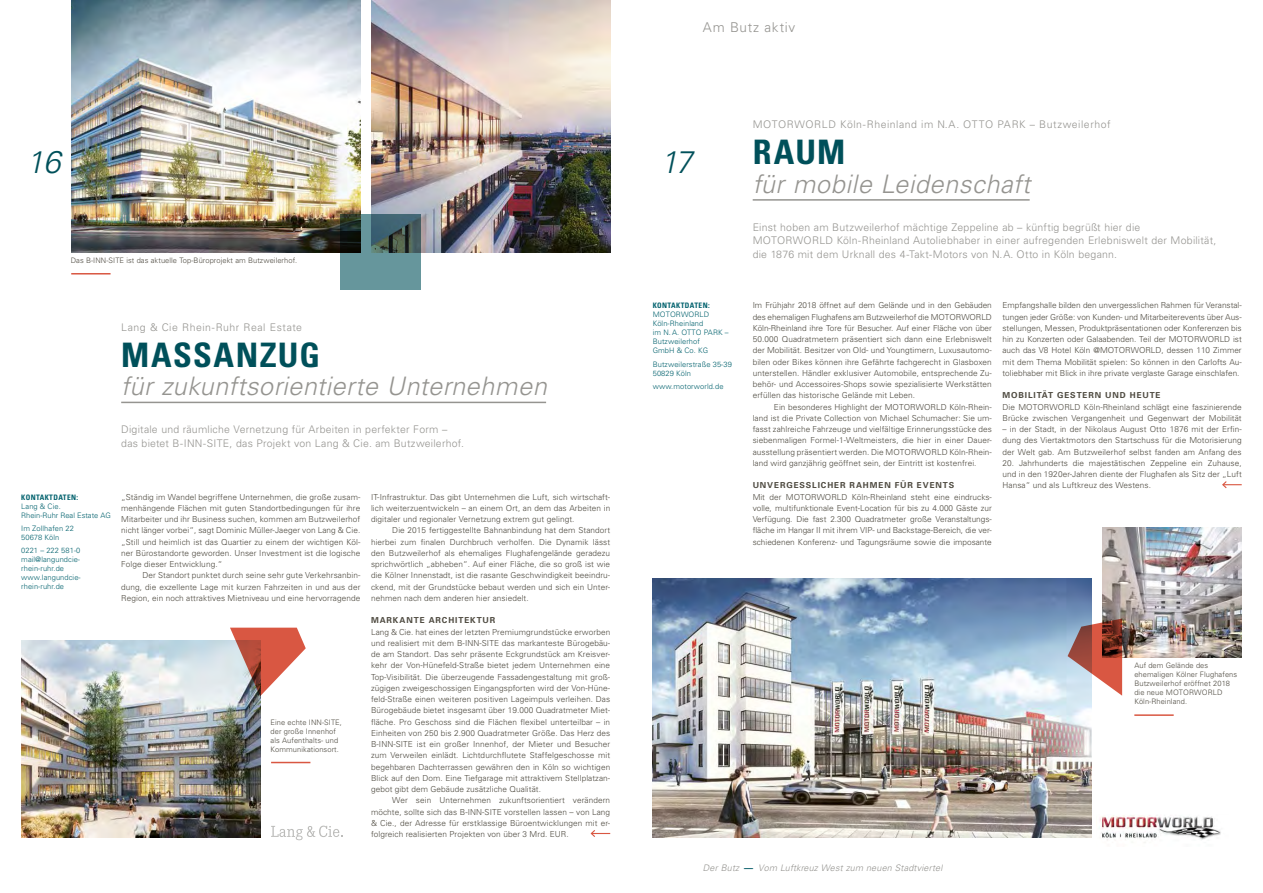
<style>
.page{position:relative;width:1263px;height:893px;background:#fff}
.page>*{position:absolute;margin:0;border:0;box-sizing:border-box;transform-origin:0 0}
.t1{font:700 condensed 33.75px "Univers";letter-spacing:.04em;color:#00505a}
.t2{font:italic 300 31.28px "Univers";color:#00505a}
.t3{font:italic 300 25.5px "Univers";letter-spacing:.02em;color:#959490}
.t4{font:300 13.5px "Univers";letter-spacing:.05em;color:#959490}
.t5{font:300 10.5px/13.5px "Univers";letter-spacing:.02em;color:#959490}
.t6{font:300 10.5px "Univers";letter-spacing:.05em;color:#959490}
.t7{font:italic 300 9px "Univers";letter-spacing:.02em;color:#959490}
.t8{font:300 8.25px/11.2px "Univers";letter-spacing:.01em;color:#4e4a40;text-align:justify}
.t9{font:700 8.25px "Univers";letter-spacing:.105em;color:#4e4a40}
.t10{font:300 7.5px/9px "Univers";letter-spacing:.01em;color:#01616d}
.t11{font:300 7.5px/9px "Univers";letter-spacing:.01em;color:#4e4a40}
.t12{font:700 condensed 7.5px "Univers";letter-spacing:.05em;color:#01616d}
.s1{font-weight:700;font-style:normal;color:#166773}
</style>
<div class="page">
<img style="left:71px;top:0;width:289px;height:252px">
<img style="left:371px;top:0;width:239px;height:252px">
<hr style="left:71px;top:273px;width:40px;height:1px;background:#d95742">
<hr style="left:121px;top:402px;width:425px;height:1px;background:#959490">
<svg style="left:341px;top:214px;width:80px;height:76px;background:#507376"></svg>
<hr style="left:271px;top:762px;width:39px;height:1px;background:#d95742">
<svg style="left:271px;top:826px;width:71px;height:14px"></svg>
<svg style="left:590px;top:830px;width:20px;height:7px"></svg>
<img style="left:21px;top:640px;width:239px;height:197px">
<img style="left:653px;top:578px;width:439px;height:259px">
<hr style="left:1134px;top:714px;width:40px;height:2px;background:#d95742">
<hr style="left:753px;top:199px;width:277px;height:2px;background:#959490">
<svg style="left:1222px;top:481px;width:20px;height:8px"></svg>
<img style="left:1102px;top:528px;width:140px;height:129px">
<svg style="left:1067px;top:618px;width:55px;height:78px;background:#b27d79"></svg>
<img style="left:1099px;top:815px;width:122px;height:28px">
<svg style="left:230px;top:628px;width:76px;height:68px"></svg>
<h3 class="t4" style="left:703px;top:19px;width:94px">Am Butz aktiv</h3>
<h2 class="t2" style="left:27px;top:143px;width:36px">16</h2>
<h2 class="t2" style="left:660px;top:143px;width:33px">17</h2>
<p class="t11" style="left:71px;top:256px;width:228px">Das B-INN-SITE ist das aktuelle Top-Büroprojekt am Butzweilerhof.</p>
<p class="t6" style="left:753px;top:118px;width:359px">MOTORWORLD Köln-Rheinland im N.A. OTTO PARK – Butzweilerhof</p>
<h1 class="t1" style="left:753px;top:132px;width:94px">RAUM</h1>
<h3 class="t3" style="left:753px;top:168px;width:279px">für mobile Leidenschaft</h3>
<p class="t5" style="left:753px;top:220px;width:465px">Einst hoben am Butzweilerhof mächtige Zeppeline ab – künftig begrüßt hier die<br>MOTORWORLD Köln-Rheinland Autoliebhaber in einer aufregenden Erlebniswelt der Mobilität, die 1876 mit dem Urknall des 4-Takt-Motors von N.A. Otto in Köln begann.</p>
<p class="t6" style="left:121px;top:321px;width:182px">Lang &amp; Cie Rhein-Ruhr Real Estate</p>
<h1 class="t1" style="left:121px;top:334px;width:200px">MASSANZUG</h1>
<h3 class="t3" style="left:121px;top:371px;width:427px">für zukunftsorientierte Unternehmen</h3>
<p class="t5" style="left:121px;top:422px;width:344px">Digitale und räumliche Vernetzung für Arbeiten in perfekter Form – das bietet B-INN-SITE, das Projekt von Lang &amp; Cie. am Butzweilerhof.</p>
<p class="t12" style="left:21px;top:492px;width:58px">KONTAKTDATEN:</p>
<p class="t10" style="left:21px;top:501px;width:91px">Lang &amp; Cie.<br>Rhein-Ruhr Real Estate AG</p>
<p class="t10" style="left:21px;top:523px;width:54px">Im Zollhafen 22<br>50678 Köln</p>
<p class="t10" style="left:21px;top:546px;width:61px">0221 – 222 581-0 mail@langundcie&shy;rhein-ruhr.de www.langundcie&shy;rhein-ruhr.de</p>
<p class="t8" style="left:121px;top:491px;width:241px">„Ständig im Wandel begriffene Unternehmen, die große zusam&shy;menhängende Flächen mit guten Standortbedingungen für ihre Mitarbeiter und ihr Business suchen, kommen am Butzweilerhof nicht länger vorbei“, sagt Dominic Müller-Jaeger von Lang &amp; Cie. „Still und heimlich ist das Quartier zu einem der wichtigen Köl&shy;ner Bürostandorte geworden. Unser Investment ist die logische Folge dieser Entwicklung.“</p>
<p class="t8" style="left:121px;top:569px;width:241px;text-indent:21px">Der Standort punktet durch seine sehr gute Verkehrsanbin&shy;dung, die exzellente Lage mit kurzen Fahrzeiten in und aus der Region, ein noch attraktives Mietniveau und eine hervorragende</p>
<p class="t11" style="left:271px;top:717px;width:73px">Eine echte INN-SITE, der große Innenhof als Aufenthalts- und<br>Kommunikationsort.</p>
<p class="t8" style="left:371px;top:491px;width:241px">IT-Infrastruktur. Das gibt Unternehmen die Luft, sich wirtschaft&shy;lich weiterzuentwickeln – an einem Ort, an dem das Arbeiten in digitaler und regionaler Vernetzung extrem gut gelingt.</p>
<p class="t8" style="left:371px;top:525px;width:241px;text-indent:21px">Die 2015 fertiggestellte Bahnanbindung hat dem Standort hierbei zum finalen Durchbruch verholfen. Die Dynamik lässt den Butzweilerhof als ehemaliges Flughafengelände geradezu sprichwörtlich „abheben“. Auf einer Fläche, die so groß ist wie die Kölner Innenstadt, ist die rasante Geschwindigkeit beeindru&shy;ckend, mit der Grundstücke bebaut werden und sich ein Unter&shy;nehmen nach dem anderen hier ansiedelt.</p>
<p class="t9" style="left:371px;top:615px;width:126px">MARKANTE ARCHITEKTUR</p>
<p class="t8" style="left:371px;top:626px;width:241px">Lang &amp; Cie. hat eines der letzten Premiumgrundstücke erworben und realisiert mit dem B-INN-SITE das markanteste Bürogebäu&shy;de am Standort. Das sehr präsente Eckgrundstück am Kreisver&shy;kehr der Von-Hünefeld-Straße bietet jedem Unternehmen eine Top-Visibilität. Die überzeugende Fassadengestaltung mit groß&shy;zügigen zweigeschossigen Eingangspforten wird der Von-Hüne&shy;feld-Straße einen weiteren positiven Lageimpuls verleihen. Das Bürogebäude bietet insgesamt über 19.000 Quadratmeter Miet&shy;fläche. Pro Geschoss sind die Flächen flexibel unterteilbar – in Einheiten von 250 bis 2.900 Quadratmeter Größe. Das Herz des B-INN-SITE ist ein großer Innenhof, der Mieter und Besucher zum Verweilen einlädt. Lichtdurchflutete Staffelgeschosse mit begehbaren Dachterrassen gewähren den in Köln so wichtigen Blick auf den Dom. Eine Tiefgarage mit attraktivem Stellplatzan&shy;gebot gibt dem Gebäude zusätzliche Qualität.</p>
<p class="t8" style="left:371px;top:795px;width:241px;text-indent:21px">Wer sein Unternehmen zukunftsorientiert verändern möchte, sollte sich das B-INN-SITE vorstellen lassen – von Lang &amp; Cie., der Adresse für erstklassige Büroentwicklungen mit er&shy;folgreich realisierten Projekten von über 3 Mrd. EUR.</p>
<p class="t12" style="left:653px;top:301px;width:58px">KONTAKTDATEN:</p>
<p class="t10" style="left:653px;top:310px;width:77px">MOTORWORLD<br>Köln-Rheinland<br>im N. A. OTTO PARK –<br>Butzweilerhof<br>GmbH &amp; Co. KG</p>
<p class="t10" style="left:653px;top:359px;width:81px">Butzweilerstraße 35-39<br>50829 Köln</p>
<p class="t10" style="left:653px;top:381px;width:72px">www.motorworld.de</p>
<p class="t8" style="left:753px;top:299px;width:241px">Im Frühjahr 2018 öffnet auf dem Gelände und in den Gebäuden des ehemaligen Flughafens am Butzweilerhof die MOTORWORLD Köln-Rheinland ihre Tore für Besucher. Auf einer Fläche von über 50.000 Quadratmetern präsentiert sich dann eine Erlebniswelt der Mobilität. Besitzer von Old- und Youngtimern, Luxusautomo&shy;bilen oder Bikes können ihre Gefährte fachgerecht in Glasboxen unterstellen. Händler exklusiver Automobile, entsprechende Zu&shy;behör- und Accessoires-Shops sowie spezialisierte Werkstätten erfüllen das historische Gelände mit Leben.</p>
<p class="t8" style="left:753px;top:401px;width:241px;text-indent:21px">Ein besonderes Highlight der MOTORWORLD Köln-Rhein&shy;land ist die Private Collection von Michael Schumacher: Sie um&shy;fasst zahlreiche Fahrzeuge und vielfältige Erinnerungsstücke des siebenmaligen Formel-1-Weltmeisters, die hier in einer Dauer&shy;ausstellung präsentiert werden. Die MOTORWORLD Köln-Rhein&shy;land wird ganzjährig geöffnet sein, der Eintritt ist kostenfrei.</p>
<p class="t9" style="left:753px;top:480px;width:203px">UNVERGESSLICHER RAHMEN FÜR EVENTS</p>
<p class="t8" style="left:753px;top:491px;width:241px">Mit der MOTORWORLD Köln-Rheinland steht eine eindrucks&shy;volle, multifunktionale Event-Location für bis zu 4.000 Gäste zur Verfügung. Die fast 2.300 Quadratmeter große Veranstaltungs&shy;fläche im Hangar II mit ihrem VIP- und Backstage-Bereich, die ver&shy;schiedenen Konferenz- und Tagungsräume sowie die imposante</p>
<p class="t8" style="left:1002px;top:300px;width:241px">Empfangshalle bilden den unvergesslichen Rahmen für Veranstal&shy;tungen jeder Größe: von Kunden- und Mitarbeiterevents über Aus&shy;stellungen, Messen, Produktpräsentationen oder Konferenzen bis hin zu Konzerten oder Galaabenden. Teil der MOTORWORLD ist auch das V8 Hotel Köln @MOTORWORLD, dessen 110 Zimmer mit dem Thema Mobilität spielen: So können in den Carlofts Au&shy;toliebhaber mit Blick in ihre private verglaste Garage einschlafen.</p>
<p class="t9" style="left:1002px;top:390px;width:160px">MOBILITÄT GESTERN UND HEUTE</p>
<p class="t8" style="left:1002px;top:401px;width:241px">Die MOTORWORLD Köln-Rheinland schlägt eine faszinierende<br>Brücke zwischen Vergangenheit und Gegenwart der Mobilität</p>
<p class="t8" style="left:1002px;top:423px;width:241px">– in der Stadt, in der Nikolaus August Otto 1876 mit der Erfin&shy;dung des Viertaktmotors den Startschuss für die Motorisierung der Welt gab. Am Butzweilerhof selbst fanden am Anfang des</p>
<p class="t8" style="left:1002px;top:457px;width:241px">20. Jahrhunderts die majestätischen Zeppeline ein Zuhause, und in den 1920er-Jahren diente der Flughafen als Sitz der „Luft Hansa“ und als Luftkreuz des Westens.</p>
<p class="t11" style="left:1134px;top:661px;width:104px">Auf dem Gelände des ehemaligen Kölner Flughafens<br>Butzweilerhof eröffnet 2018 die neue MOTORWORLD<br>Köln-Rheinland.</p>
<p class="t7" style="left:703px;top:862px;width:241px">Der Butz <span class="s1">—</span> Vom Luftkreuz West zum neuen Stadtviertel</p>
</div>
